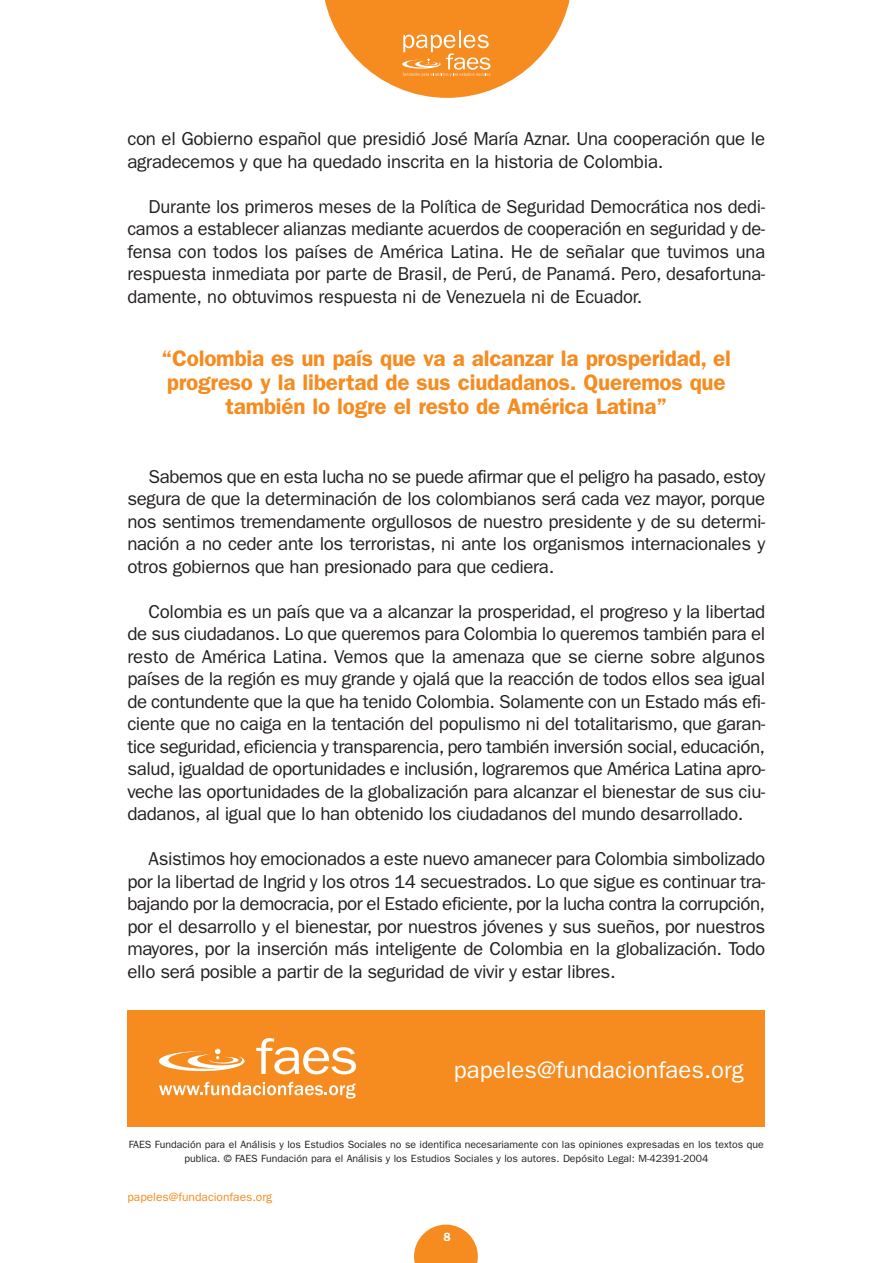
<style>
.page{position:relative;width:893px;height:1263px;background:#fff}
.page>*{position:absolute;margin:0;border:0;box-sizing:border-box;transform-origin:0 0}
.t1{font:24px "Franklin Gothic";color:#fff}
.t2{font:600 22.5px/24px "Franklin Gothic";letter-spacing:-.01em;color:#f68b1f;text-align:center}
.t3{font:18.75px/22.5px "Franklin Gothic";letter-spacing:-.015em;color:#231f20;text-align:justify}
.t4{font:12px "Franklin Gothic";color:#f68b1f}
.t5{font:600 12px "Franklin Gothic";color:#fff}
.t6{font:10.5px/13.5px "Franklin Gothic";color:#231f20;text-align:center}
</style>
<div class="page">
<svg style="left:324px;top:0;width:246px;height:98px"></svg>
<svg style="left:414px;top:1225px;width:64px;height:38px"></svg>
<div style="left:127px;top:1010px;width:638px;height:117px;background:#f68b1f"></div>
<svg style="left:159px;top:1082px;width:197px;height:17px"></svg>
<svg style="left:256px;top:1038px;width:100px;height:36px"></svg>
<svg style="left:159px;top:1049px;width:85px;height:22px"></svg>
<p class="t3" style="left:127px;top:129px;width:639px">con el Gobierno español que presidió José María Aznar. Una cooperación que le agradecemos y que ha quedado inscrita en la historia de Colombia.</p>
<p class="t3" style="left:127px;top:197px;width:639px;text-indent:21px">Durante los primeros meses de la Política de Seguridad Democrática nos dedi&shy;camos a establecer alianzas mediante acuerdos de cooperación en seguridad y de&shy;fensa con todos los países de América Latina. He de señalar que tuvimos una respuesta inmediata por parte de Brasil, de Perú, de Panamá. Pero, desafortuna&shy;damente, no obtuvimos respuesta ni de Venezuela ni de Ecuador.</p>
<p class="t2" style="left:162px;top:348px;width:571px">“Colombia es un país que va a alcanzar la prosperidad, el progreso y la libertad de sus ciudadanos. Queremos que también lo logre el resto de América Latina”</p>
<p class="t3" style="left:127px;top:467px;width:639px;text-indent:21px">Sabemos que en esta lucha no se puede afirmar que el peligro ha pasado, estoy segura de que la determinación de los colombianos será cada vez mayor, porque nos sentimos tremendamente orgullosos de nuestro presidente y de su determi&shy;nación a no ceder ante los terroristas, ni ante los organismos internacionales y otros gobiernos que han presionado para que cediera.</p>
<p class="t3" style="left:127px;top:602px;width:639px;text-indent:21px">Colombia es un país que va a alcanzar la prosperidad, el progreso y la libertad de sus ciudadanos. Lo que queremos para Colombia lo queremos también para el resto de América Latina. Vemos que la amenaza que se cierne sobre algunos países de la región es muy grande y ojalá que la reacción de todos ellos sea igual de contundente que la que ha tenido Colombia. Solamente con un Estado más efi&shy;ciente que no caiga en la tentación del populismo ni del totalitarismo, que garan&shy;tice seguridad, eficiencia y transparencia, pero también inversión social, educación, salud, igualdad de oportunidades e inclusión, lograremos que América Latina apro&shy;veche las oportunidades de la globalización para alcanzar el bienestar de sus ciu&shy;dadanos, al igual que lo han obtenido los ciudadanos del mundo desarrollado.</p>
<p class="t3" style="left:127px;top:849px;width:639px;text-indent:21px">Asistimos hoy emocionados a este nuevo amanecer para Colombia simbolizado por la libertad de Ingrid y los otros 14 secuestrados. Lo que sigue es continuar tra&shy;bajando por la democracia, por el Estado eficiente, por la lucha contra la corrupción, por el desarrollo y el bienestar, por nuestros jóvenes y sus sueños, por nuestros mayores, por la inserción más inteligente de Colombia en la globalización. Todo ello será posible a partir de la seguridad de vivir y estar libres.</p>
<p class="t1" style="left:454px;top:1062px;width:291px">papeles@fundacionfaes.org</p>
<p class="t6" style="left:129px;top:1139px;width:636px">FAES Fundación para el Análisis y los Estudios Sociales no se identifica necesariamente con las opiniones expresadas en los textos que publica. © FAES Fundación para el Análisis y los Estudios Sociales y los autores. Depósito Legal: M-42391-2004</p>
<p class="t4" style="left:127px;top:1192px;width:146px">papeles@fundacionfaes.org</p>
<p class="t5" style="left:443px;top:1233px;width:9px">8</p>
</div>
